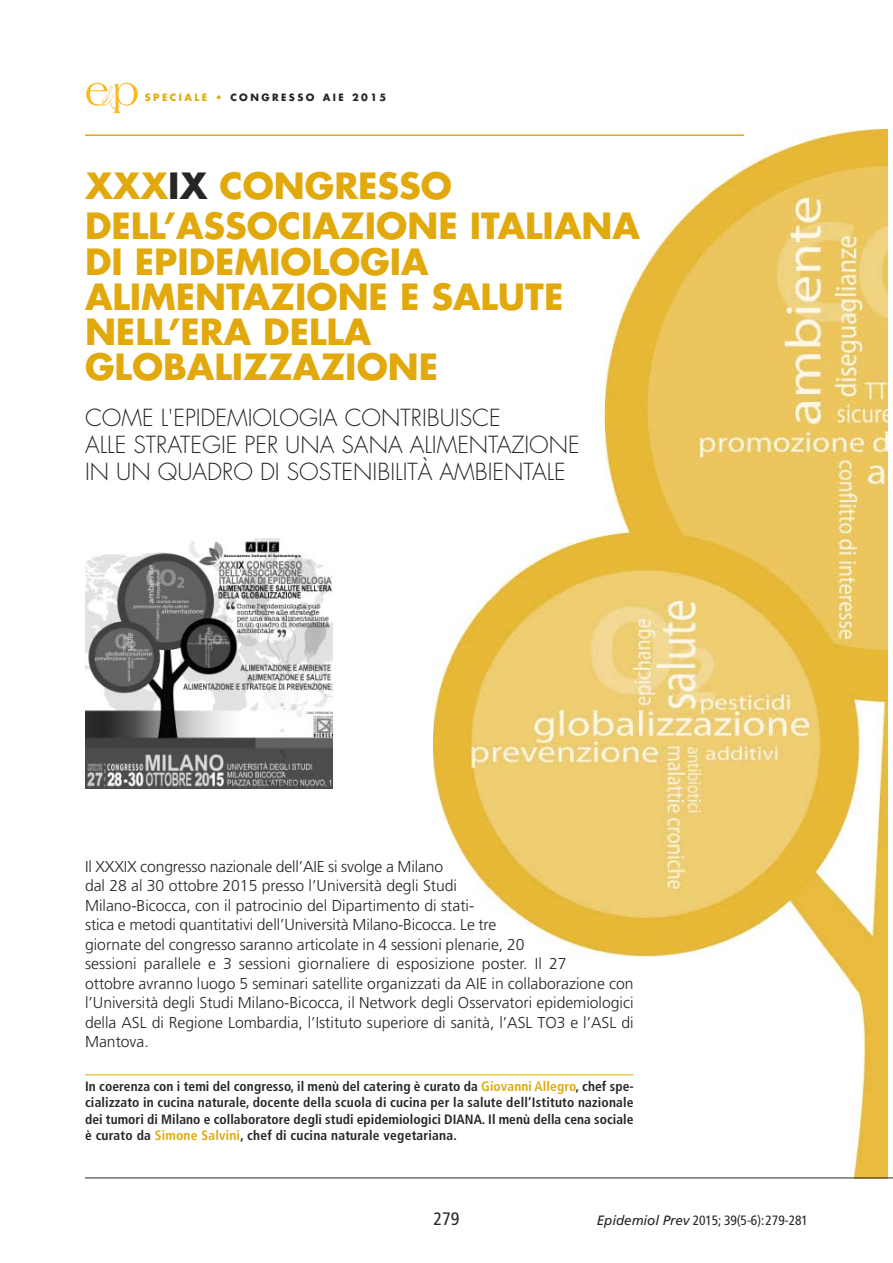
<style>
.page{position:relative;width:893px;height:1263px;background:#fff}
.page>*{position:absolute;margin:0;border:0;box-sizing:border-box;transform-origin:0 0}
.t1{font:700 35.1px/35.1px "Futura";color:#e1a90c}
.t2{font:300 22.95px/27px "Futura";color:#272627}
.t3{font:condensed 18px "Frutiger";color:#272627}
.t4{font:300 15.75px/19.5px "Frutiger";color:#272627}
.t5{font:700 condensed 13.5px/16.5px "Frutiger";letter-spacing:.015em;color:#272627;text-align:justify}
.t6{font:condensed 13.5px "Frutiger";letter-spacing:-.005em;color:#272627}
.t7{font:700 9.75px "Futura";letter-spacing:.25em;color:#272627}
.s1{color:#e1a90c}
.s2{color:#272627}
.s3{font-style:italic;font-stretch:normal}
</style>
<div class="page">
<img style="left:434px;top:130px;width:453px;height:1048px">
<hr style="left:85px;top:134px;width:659px;height:2px;background:#e1a90c">
<svg style="left:86px;top:83px;width:52px;height:30px"></svg>
<hr style="left:85px;top:1074px;width:549px;height:1px;background:#e1a90c">
<img style="left:85px;top:538px;width:248px;height:250px">
<hr style="left:85px;top:1178px;width:808px;height:1px;background:#272627">
<p class="t7" style="left:145px;top:93px;width:243px"><span class="s1">SPECIALE •</span> CONGRESSO AIE 2015</p>
<h1 class="t1" style="left:85px;top:169px;width:556px;line-height:40.2px">XXX<span class="s2">IX</span> CONGRESSO<br>DELL’ASSOCIAZIONE ITALIANA</h1>
<h1 class="t1" style="left:85px;top:247px;width:480px">DI EPIDEMIOLOGIA<br>ALIMENTAZIONE E SALUTE<br>NELL’ERA DELLA<br>GLOBALIZZAZIONE</h1>
<h2 class="t2" style="left:85px;top:406px;width:496px">COME L'EPIDEMIOLOGIA CONTRIBUISCE<br>ALLE STRATEGIE PER UNA SANA ALIMENTAZIONE<br>IN UN QUADRO DI SOSTENIBILITÀ AMBIENTALE</h2>
<p class="t4" style="left:85px;top:858px;width:550px">Il XXXIX congresso nazionale dell’AIE si svolge a Milano<br>dal 28 al 30 ottobre 2015 presso l’Università degli Studi<br>Milano-Bicocca, con il patrocinio del Dipartimento di stati-<br>stica e metodi quantitativi dell’Università Milano-Bicocca. Le tre<br>giornate del congresso saranno articolate in 4 sessioni plenarie, 20<br>sessioni parallele e 3 sessioni giornaliere di esposizione poster. Il 27<br>ottobre avranno luogo 5 seminari satellite organizzati da AIE in collaborazione con l’Università degli Studi Milano-Bicocca, il Network degli Osservatori epidemiologici della ASL di Regione Lombardia, l’Istituto superiore di sanità, l’ASL TO3 e l’ASL di Mantova.</p>
<p class="t5" style="left:85px;top:1079px;width:550px">In coerenza con i temi del congresso, il menù del catering è curato da <span class="s1">Giovanni Allegro</span>, chef spe&shy;cializzato in cucina naturale, docente della scuola di cucina per la salute dell’Istituto nazionale dei tumori di Milano e collaboratore degli studi epidemiologici DIANA. Il menù della cena sociale è curato da <span class="s1">Simone Salvini</span>, chef di cucina naturale vegetariana.</p>
<p class="t3" style="left:434px;top:1212px;width:27px">279</p>
<p class="t6" style="left:597px;top:1215px;width:213px"><span class="s3">Epidemiol Prev</span> 2015; 39(5-6):279-281</p>
</div>
